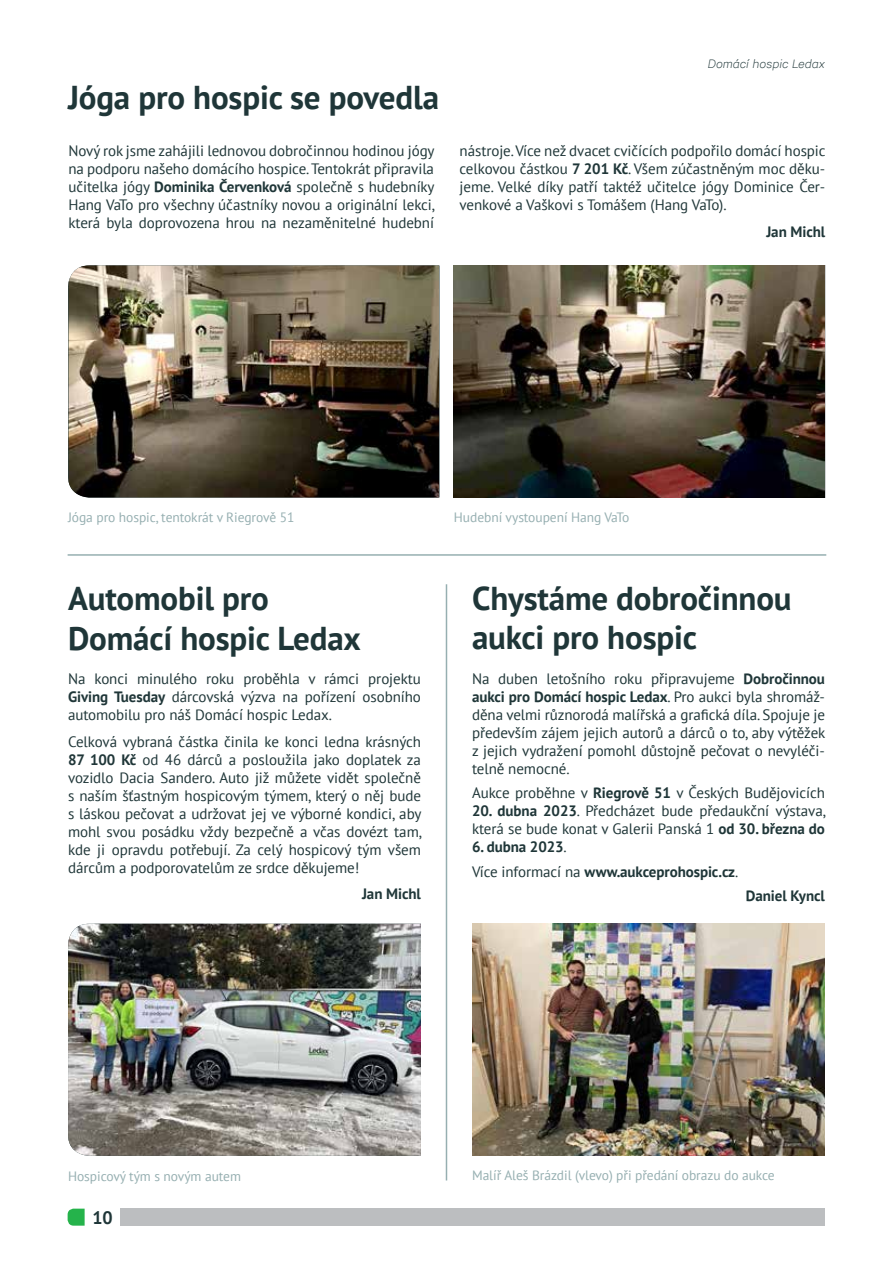
<style>
.page{position:relative;width:893px;height:1263px;background:#fff}
.page>*{position:absolute;margin:0;border:0;box-sizing:border-box;transform-origin:0 0}
.t1{font:700 33px/39.6px "PT Sans";letter-spacing:-.005em;color:#1f3638}
.t2{font:700 18px "PT Sans";color:#1f3638}
.t3{font:15px/18px "PT Sans";letter-spacing:-.005em;color:#1f3638;text-align:justify}
.t4{font:700 15px/24.3px "PT Sans";letter-spacing:-.005em;color:#1f3638}
.t5{font:13.5px "PT Sans";letter-spacing:-.005em;color:#96afb1}
.t6{font:italic 12px "Urban Grotesk Li Se";color:#1f3638}
.s1{font-weight:700}
.s2{font-weight:400}
</style>
<div class="page">
<svg style="left:68px;top:1208px;width:17px;height:17px"></svg>
<div style="left:121px;top:1208px;width:704px;height:17px;background:#bcbec0"></div>
<img style="left:454px;top:265px;width:371px;height:232px">
<img style="left:69px;top:265px;width:370px;height:232px">
<img style="left:68px;top:924px;width:353px;height:232px">
<hr style="left:68px;top:554px;width:758px;height:2px;background:#96afb1">
<img style="left:472px;top:923px;width:353px;height:232px">
<hr style="left:446px;top:584px;width:1px;height:596px;background:#96afb1">
<h1 class="t1" style="left:68px;top:77px;width:372px">Jóga pro hospic se povedla</h1>
<p class="t6" style="left:708px;top:56px;width:118px">Domácí hospic Ledax</p>
<p class="t3" style="left:68px;top:142px;width:368px">Nový rok jsme zahájili lednovou dobročinnou hodinou jógy na podporu našeho domácího hospice. Tentokrát připravila učitelka jógy <span class="s1">Dominika Červenková</span> společně s hudebníky Hang VaTo pro všechny účastníky novou a originální lekci, která byla doprovozena hrou na nezaměnitelné hudební</p>
<p class="t3" style="left:460px;top:142px;width:368px">nástroje. Více než dvacet cvičících podpořilo domácí hospic celkovou částkou <span class="s1">7 201 Kč</span>. Všem zúčastněným moc děku&shy;jeme. Velké díky patří taktéž učitelce jógy Dominice Čer&shy;venkové a Vaškovi s Tomášem (Hang VaTo).</p>
<p class="t4" style="left:766px;top:219px;width:60px">Jan Michl</p>
<p class="t5" style="left:68px;top:509px;width:228px">Jóga pro hospic, tentokrát v Riegrově 51</p>
<p class="t5" style="left:454px;top:509px;width:177px">Hudební vystoupení Hang VaTo</p>
<h1 class="t1" style="left:68px;top:578px;width:294px">Automobil pro<br>Domácí hospic Ledax</h1>
<p class="t3" style="left:68px;top:670px;width:354px">Na konci minulého roku proběhla v rámci projektu <span class="s1">Giving Tuesday</span> dárcovská výzva na pořízení osobního automobilu pro náš Domácí hospic Ledax.</p>
<p class="t3" style="left:68px;top:732px;width:356px">Celková vybraná částka činila ke konci ledna krásných <span class="s1">87 100 Kč</span> od 46 dárců a posloužila jako doplatek za vozidlo Dacia Sandero. Auto již můžete vidět společně s naším šťastným hospicovým týmem, který o něj bude s láskou pečovat a udržovat jej ve výborné kondici, aby mohl svou posádku vždy bezpečně a včas dovézt tam, kde ji opravdu potřebují. Za celý hospicový tým všem dárcům a podporovatelům ze srdce děkujeme!</p>
<p class="t4" style="left:362px;top:882px;width:60px">Jan Michl</p>
<h1 class="t1" style="left:472px;top:578px;width:321px">Chystáme dobročinnou aukci pro hospic</h1>
<p class="t3" style="left:472px;top:669px;width:355px">Na duben letošního roku připravujeme <span class="s1">Dobročinnou aukci pro Domácí hospic Ledax</span>. Pro aukci byla shromáž&shy;děna velmi různorodá malířská a grafická díla. Spojuje je především zájem jejich autorů a dárců o to, aby výtěžek z jejich vydražení pomohl důstojně pečovat o nevyléči&shy;telně nemocné.</p>
<p class="t3" style="left:472px;top:784px;width:354px">Aukce proběhne v <span class="s1">Riegrově 51</span> v Českých Budějovicích</p>
<p class="t3" style="left:472px;top:802px;width:356px"><span class="s1">20. dubna 2023</span>. Předcházet bude předaukční výstava, která se bude konat v Galerii Panská 1 <span class="s1">od 30. března do</span></p>
<p class="t4" style="left:472px;top:835px;width:268px">6. dubna 2023<span class="s2">.<br>Více informací na</span> www.aukceprohospic.cz<span class="s2">.</span></p>
<p class="t4" style="left:746px;top:883px;width:81px">Daniel Kyncl</p>
<p class="t5" style="left:68px;top:1167px;width:174px">Hospicový tým s novým autem</p>
<p class="t2" style="left:92px;top:1206px;width:22px">10</p>
<p class="t5" style="left:472px;top:1167px;width:304px">Malíř Aleš Brázdil (vlevo) při předání obrazu do aukce</p>
</div>
